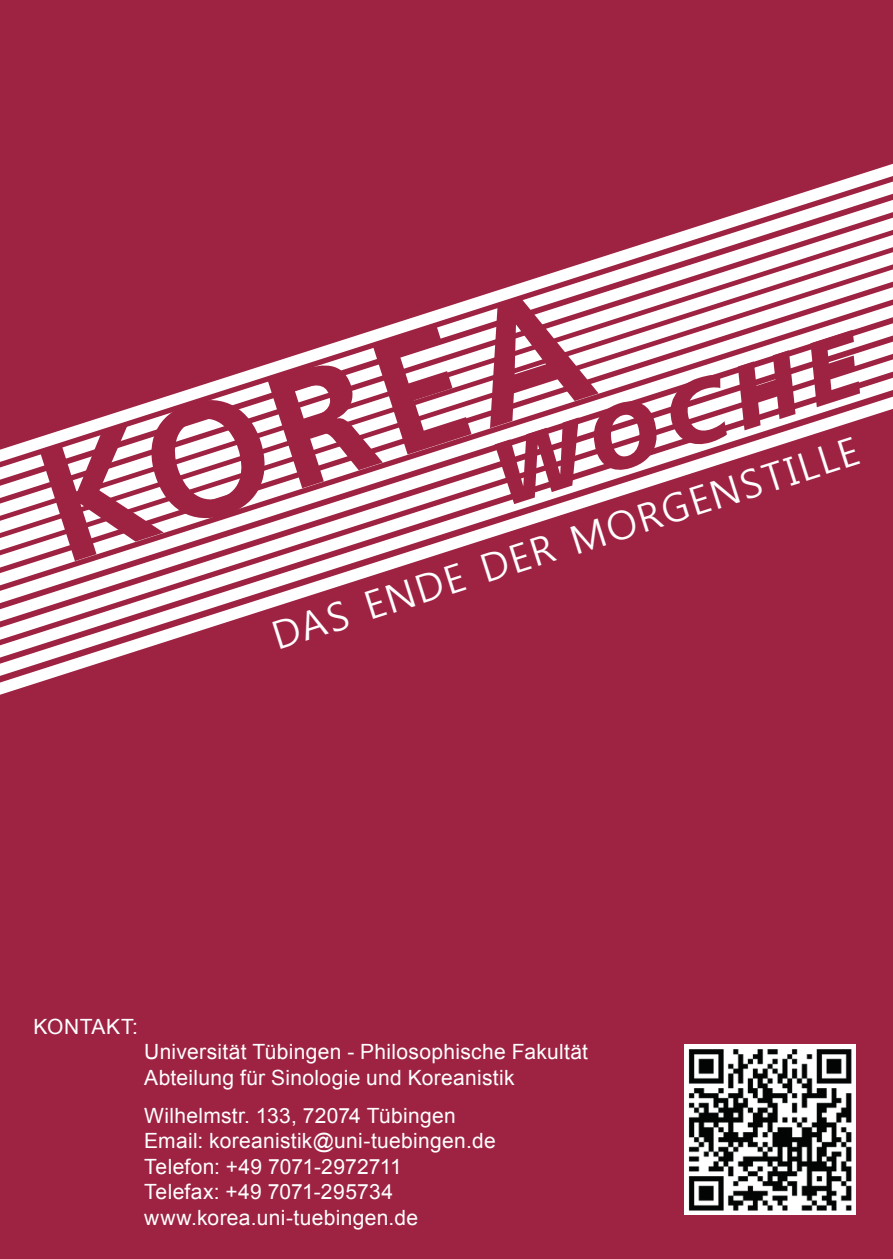
<style>
.page{position:relative;width:893px;height:1259px;background:#9e2343}
.page>*{position:absolute;margin:0;border:0;box-sizing:border-box;transform-origin:0 0}
.t1{font:700 162px "Frutiger LT Std";color:#9e2343}
.t2{font:italic 900 90px "Frutiger LT Std";color:#9e2343}
.t3{font:39px "Malgun Gothic";color:#fff}
.t4{font:21px/25.5px "Arial";letter-spacing:.015em;color:#fff}
</style>
<div class="page">
<svg style="left:780px;top:182px;width:113px;height:18px;fill:#fff"></svg>
<svg style="left:724px;top:200px;width:169px;height:18px;fill:#fff"></svg>
<svg style="left:671px;top:218px;width:222px;height:17px;fill:#fff"></svg>
<svg style="left:618px;top:235px;width:275px;height:17px;fill:#fff"></svg>
<svg style="left:564px;top:252px;width:329px;height:17px;fill:#fff"></svg>
<svg style="left:508px;top:269px;width:385px;height:18px;fill:#fff"></svg>
<svg style="left:452px;top:287px;width:441px;height:18px;fill:#fff"></svg>
<svg style="left:396px;top:305px;width:497px;height:18px;fill:#fff"></svg>
<svg style="left:336px;top:323px;width:557px;height:19px;fill:#fff"></svg>
<svg style="left:283px;top:342px;width:610px;height:17px;fill:#fff"></svg>
<svg style="left:224px;top:359px;width:669px;height:19px;fill:#fff"></svg>
<svg style="left:165px;top:378px;width:728px;height:19px;fill:#fff"></svg>
<svg style="left:0;top:397px;width:893px;height:298px"></svg>
<svg style="left:230px;top:412px;width:663px;height:265px"></svg>
<img style="left:685px;top:1044px;width:170px;height:170px">
<h1 class="t1" style="left:16px;top:422px;width:566px;rotate:-18deg">KOREA</h1>
<h2 class="t2" style="left:478px;top:427px;width:383px;rotate:-18deg">WOCHE</h2>
<h3 class="t3" style="left:267px;top:617px;width:615px;rotate:-18deg">DAS ENDE DER MORGENSTILLE</h3>
<p class="t4" style="left:34px;top:1014px;width:106px">KoNTAKT:</p>
<p class="t4" style="left:144px;top:1039px;width:445px">Universität Tübingen - Philosophische Fakultät<br>Abteilung für Sinologie und Koreanistik</p>
<p class="t4" style="left:144px;top:1102px;width:353px">Wilhelmstr. 133, 72074 Tübingen<br>Email: koreanistik@uni-tuebingen.de<br>Telefon: +49 7071-2972711<br>Telefax: +49 7071-295734 www.korea.uni-tuebingen.de</p>
</div>
